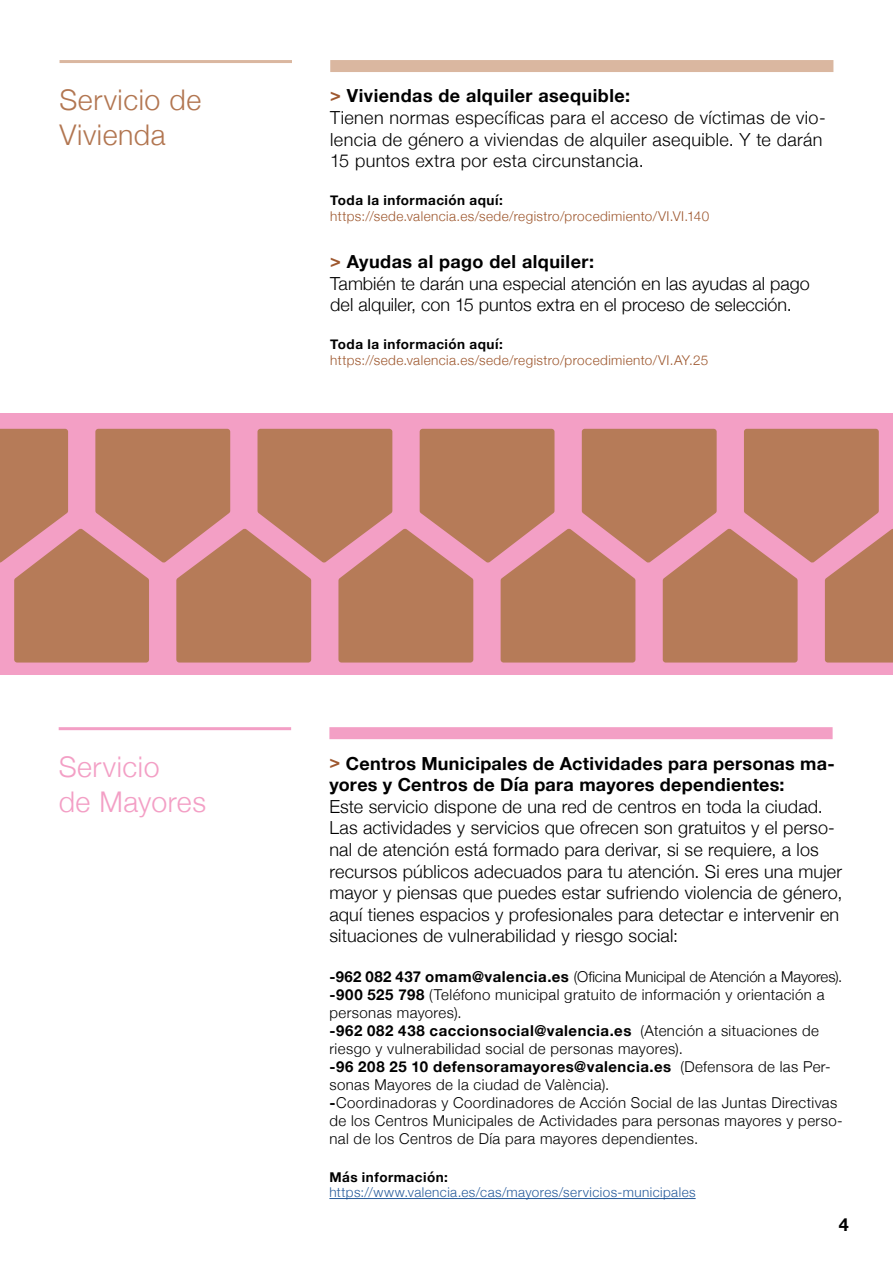
<style>
.page{position:relative;width:893px;height:1263px;background:#fff}
.page>*{position:absolute;margin:0;border:0;box-sizing:border-box;transform-origin:0 0}
.t1{font:300 28.5px/34.2px "Helvetica Neue";letter-spacing:.02em;color:#b27651}
.t2{font:300 28.5px/34.2px "Helvetica Neue";letter-spacing:.02em;color:#f39fc5}
.t3{font:300 18px/21.6px "Helvetica Neue";letter-spacing:.01em;color:#000}
.t4{font:700 18px/21.6px "Helvetica Neue";letter-spacing:.015em;color:#000}
.t5{font:300 15px/18px "Helvetica Neue";letter-spacing:.025em;color:#000}
.t6{font:300 13.5px "Helvetica Neue";letter-spacing:.03em;color:#9e582f}
.t7{font:700 13.5px "Helvetica Neue";letter-spacing:.035em;color:#000}
.t8{font:300 13.5px "Helvetica Neue";letter-spacing:.03em;color:#275b9b}
.s1{font-weight:700;color:#9e582f}
.s2{font-weight:700}
.s3{color:#9e582f}
</style>
<div class="page">
<hr style="left:60px;top:60px;width:232px;height:3px;background:#dab7a0">
<div style="left:330px;top:60px;width:503px;height:12px;background:#dab7a0"></div>
<div style="left:0;top:413px;width:892px;height:262px;background:#f39fc5"></div>
<svg style="left:0;top:429px;width:893px;height:233px"></svg>
<hr style="left:329px;top:1198px;width:367px;height:1px;background:#275b9b">
<hr style="left:59px;top:727px;width:232px;height:3px;background:#f39fc5">
<div style="left:329px;top:727px;width:504px;height:12px;background:#f39fc5"></div>
<h1 class="t1" style="left:60px;top:81px;width:143px">Servicio de<br>Vivienda</h1>
<p class="t3" style="left:330px;top:84px;width:497px"><span class="s1">&gt;</span> <span class="s2">Viviendas de alquiler asequible:<br></span>Tienen normas específicas para el acceso de víctimas de vio&shy;lencia de género a viviendas de alquiler asequible. Y te darán 15 puntos extra por esta circunstancia.</p>
<p class="t7" style="left:330px;top:190px;width:174px">Toda la información aquí:</p>
<p class="t6" style="left:330px;top:206px;width:380px">https://sede.valencia.es/sede/registro/procedimiento/VI.VI.140</p>
<p class="t3" style="left:330px;top:250px;width:481px"><span class="s1">&gt;</span> <span class="s2">Ayudas al pago del alquiler:<br></span>También te darán una especial atención en las ayudas al pago del alquiler, con 15 puntos extra en el proceso de selección.</p>
<p class="t7" style="left:330px;top:334px;width:174px">Toda la información aquí:</p>
<p class="t6" style="left:330px;top:350px;width:379px">https://sede.valencia.es/sede/registro/procedimiento/VI.AY.25</p>
<h1 class="t2" style="left:59px;top:748px;width:149px">Servicio<br>de Mayores</h1>
<p class="t4" style="left:329px;top:753px;width:507px"><span class="s3">&gt;</span> Centros Municipales de Actividades para personas ma&shy;yores y Centros de Día para mayores dependientes:</p>
<p class="t3" style="left:329px;top:794px;width:514px">Este servicio dispone de una red de centros en toda la ciudad.<br>Las actividades y servicios que ofrecen son gratuitos y el perso&shy;nal de atención está formado para derivar, si se requiere, a los recursos públicos adecuados para tu atención. Si eres una mujer mayor y piensas que puedes estar sufriendo violencia de género, aquí tienes espacios y profesionales para detectar e intervenir en situaciones de vulnerabilidad y riesgo social:</p>
<p class="t5" style="left:329px;top:967px;width:515px"><span class="s2">-962 082 437 omam@valencia.es</span> (Oficina Municipal de Atención a Mayores). <span class="s2">-900 525 798</span> (Teléfono municipal gratuito de información y orientación a personas mayores).<br><span class="s2">-962 082 438 caccionsocial@valencia.es</span> (Atención a situaciones de riesgo y vulnerabilidad social de personas mayores).<br><span class="s2">-96 208 25 10 defensoramayores@valencia.es</span> (Defensora de las Per&shy;sonas Mayores de la ciudad de València).<br><span class="s2">-</span>Coordinadoras y Coordinadores de Acción Social de las Juntas Directivas de los Centros Municipales de Actividades para personas mayores y perso&shy;nal de los Centros de Día para mayores dependientes.</p>
<p class="t7" style="left:329px;top:1167px;width:120px">Más información:</p>
<p class="t8" style="left:329px;top:1181px;width:368px">https://www.valencia.es/cas/mayores/servicios-municipales</p>
<p class="t4" style="left:839px;top:1214px;width:12px">4</p>
</div>
